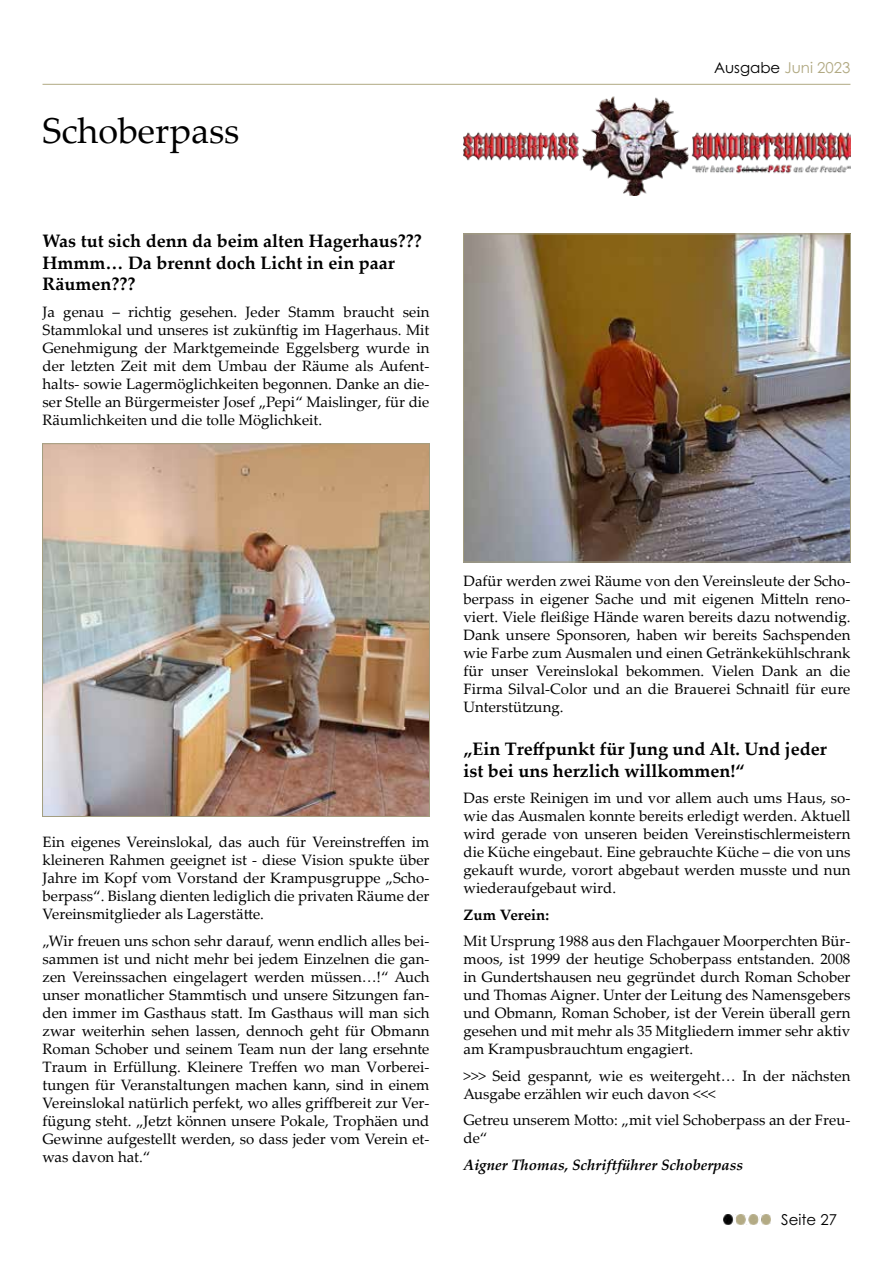
<style>
.page{position:relative;width:893px;height:1263px;background:#fff}
.page>*{position:absolute;margin:0;border:0;box-sizing:border-box;transform-origin:0 0}
.t1{font:36px "Palatino Linotype";color:#000}
.t2{font:700 18px/21.6px "Palatino Linotype";color:#000}
.t3{font:15px/18px "Palatino Linotype";color:#000;text-align:justify}
.t4{font:italic 700 15px "Palatino Linotype";color:#000}
.t5{font:15px "Century Gothic Pro";color:#b1a982}
.t6{font:700 15px "Palatino Linotype";color:#000}
.t7{font:15px "Century Gothic Pro";color:#000}
.s1{color:#000}
</style>
<div class="page">
<hr style="left:43px;top:84px;width:807px;height:1px;background:#b1a982">
<img style="left:724px;top:1214px;width:47px;height:10px">
<img style="left:463px;top:96px;width:387px;height:99px">
<img style="left:465px;top:235px;width:384px;height:325px">
<div style="left:463px;top:233px;width:388px;height:329px;border:1px solid #a39e80"></div>
<img style="left:44px;top:445px;width:384px;height:370px">
<div style="left:42px;top:443px;width:388px;height:374px;border:1px solid #a39e80"></div>
<h1 class="t1" style="left:43px;top:105px;width:199px">Schoberpass</h1>
<p class="t2" style="left:43px;top:229px;width:381px">Was tut sich denn da beim alten Hagerhaus???<br>Hmmm… Da brennt doch Licht in ein paar<br>Räumen???</p>
<p class="t3" style="left:43px;top:302px;width:388px">Ja genau – richtig gesehen. Jeder Stamm braucht sein Stammlokal und unseres ist zukünftig im Hagerhaus. Mit Genehmigung der Marktgemeinde Eggelsberg wurde in der letzten Zeit mit dem Umbau der Räume als Aufent&shy;halts- sowie Lagermöglichkeiten begonnen. Danke an die&shy;ser Stelle an Bürgermeister Josef „Pepi“ Maislinger, für die Räumlichkeiten und die tolle Möglichkeit.</p>
<p class="t5" style="left:714px;top:59px;width:138px"><span class="s1">Ausgabe</span> Juni 2023</p>
<p class="t3" style="left:43px;top:833px;width:388px">Ein eigenes Vereinslokal, das auch für Vereinstreffen im kleineren Rahmen geeignet ist - diese Vision spukte über Jahre im Kopf vom Vorstand der Krampusgruppe „Scho&shy;berpass“. Bislang dienten lediglich die privaten Räume der Vereinsmitglieder als Lagerstätte.</p>
<p class="t3" style="left:43px;top:931px;width:388px">„Wir freuen uns schon sehr darauf, wenn endlich alles bei&shy;sammen ist und nicht mehr bei jedem Einzelnen die gan&shy;zen Vereinssachen eingelagert werden müssen…!“ Auch unser monatlicher Stammtisch und unsere Sitzungen fan&shy;den immer im Gasthaus statt. Im Gasthaus will man sich zwar weiterhin sehen lassen, dennoch geht für Obmann Roman Schober und seinem Team nun der lang ersehnte Traum in Erfüllung. Kleinere Treffen wo man Vorberei&shy;tungen für Veranstaltungen machen kann, sind in einem Vereinslokal natürlich perfekt, wo alles griffbereit zur Ver&shy;fügung steht. „Jetzt können unsere Pokale, Trophäen und Gewinne aufgestellt werden, so dass jeder vom Verein et&shy;was davon hat.“</p>
<p class="t3" style="left:463px;top:571px;width:388px">Dafür werden zwei Räume von den Vereinsleute der Scho&shy;berpass in eigener Sache und mit eigenen Mitteln reno&shy;viert. Viele fleißige Hände waren bereits dazu notwendig.<br>Dank unsere Sponsoren, haben wir bereits Sachspenden wie Farbe zum Ausmalen und einen Getränkekühlschrank für unser Vereinslokal bekommen. Vielen Dank an die Firma Silval-Color und an die Brauerei Schnaitl für eure Unterstützung.</p>
<p class="t2" style="left:463px;top:737px;width:365px">„Ein Treffpunkt für Jung und Alt. Und jeder ist bei uns herzlich willkommen!“</p>
<p class="t3" style="left:463px;top:788px;width:388px">Das erste Reinigen im und vor allem auch ums Haus, so&shy;wie das Ausmalen konnte bereits erledigt werden. Aktuell wird gerade von unseren beiden Vereinstischlermeistern die Küche eingebaut. Eine gebrauchte Küche – die von uns gekauft wurde, vorort abgebaut werden musste und nun wiederaufgebaut wird.</p>
<p class="t6" style="left:463px;top:904px;width:87px">Zum Verein:</p>
<p class="t3" style="left:463px;top:931px;width:388px">Mit Ursprung 1988 aus den Flachgauer Moorperchten Bür&shy;moos, ist 1999 der heutige Schoberpass entstanden. 2008 in Gundertshausen neu gegründet durch Roman Schober und Thomas Aigner. Unter der Leitung des Namensgebers und Obmann, Roman Schober, ist der Verein überall gern gesehen und mit mehr als 35 Mitgliedern immer sehr aktiv am Krampusbrauchtum engagiert.</p>
<p class="t3" style="left:463px;top:1066px;width:388px">&gt;&gt;&gt; Seid gespannt, wie es weitergeht… In der nächsten<br>Ausgabe erzählen wir euch davon &lt;&lt;&lt;</p>
<p class="t3" style="left:463px;top:1110px;width:388px">Getreu unserem Motto: „mit viel Schoberpass an der Freu&shy;de“</p>
<p class="t4" style="left:463px;top:1154px;width:281px">Aigner Thomas, Schriftführer Schoberpass</p>
<p class="t7" style="left:781px;top:1210px;width:57px">Seite 27</p>
</div>
